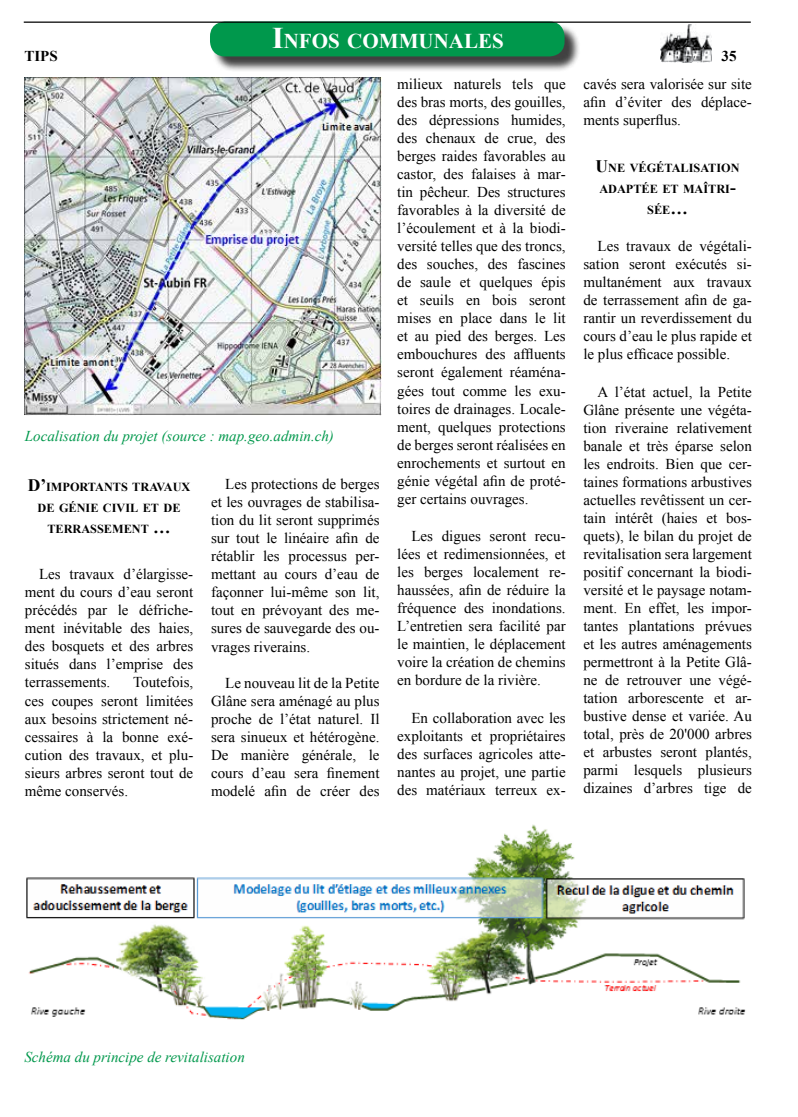
<style>
.page{position:relative;width:798px;height:1117px;background:#fff}
.page>*{position:absolute;margin:0;border:0;box-sizing:border-box;transform-origin:0 0}
.t1{font:700 21px "Times New Roman";color:#fff}
.t2{font:15px/18px "Times New Roman";color:#000;text-align:justify}
.t3{font:italic 15px "Times New Roman";color:#00984c}
.t4{font:700 15px "Times New Roman";color:#000}
.t5{font:700 12.25px/21px "Times New Roman";color:#000;text-align:center}
.s1{font-size:30px}
.s2{font-size:17.5px}
</style>
<div class="page">
<div style="left:212px;top:23px;width:368px;height:49px;background:#000;opacity:.75"></div>
<div style="left:210px;top:22px;width:354px;height:34px;background:#00984c;border-radius:15px"></div>
<img style="left:660px;top:24px;width:51px;height:38px">
<hr style="left:24px;top:22px;width:726px;height:1px;background:#000">
<img style="left:25px;top:78px;width:356px;height:338px">
<img style="left:26px;top:824px;width:720px;height:196px">
<h1 class="t1" style="left:272px;top:26px;width:231px"><span class="s1">I</span>NFOS COMMUNALES</h1>
<p class="t4" style="left:24px;top:46px;width:35px">TIPS</p>
<p class="t4" style="left:721px;top:45px;width:16px">35</p>
<p class="t3" style="left:25px;top:425px;width:310px">Localisation du projet (source : map.geo.admin.ch)</p>
<p class="t5" style="left:28px;top:476px;width:164px"><span class="s2">D’</span>IMPORTANTS TRAVAUX<br>DE GÉNIE CIVIL ET DE<br>TERRASSEMENT <span class="s2">…</span></p>
<p class="t2" style="left:25px;top:565px;width:170px;text-indent:14px">Les travaux d’élargisse&shy;ment du cours d’eau seront précédés par le défriche&shy;ment inévitable des haies, des bosquets et des arbres situés dans l’emprise des terrassements.</p>
<p class="t2" style="left:25px;top:673px;width:170px;text-indent:108px">Toutefois, ces coupes seront limitées aux besoins strictement né&shy;cessaires à la bonne exé&shy;cution des travaux, et plu&shy;sieurs arbres seront tout de même conservés.</p>
<p class="t2" style="left:211px;top:475px;width:170px;text-indent:14px">Les protections de berges et les ouvrages de stabilisa&shy;tion du lit seront supprimés sur tout le linéaire afin de rétablir les processus per&shy;mettant au cours d’eau de façonner lui-même son lit, tout en prévoyant des me&shy;sures de sauvegarde des ou&shy;vrages riverains.</p>
<p class="t2" style="left:211px;top:673px;width:170px;text-indent:14px">Le nouveau lit de la Petite Glâne sera aménagé au plus proche de l’état naturel. Il sera sinueux et hétérogène.<br>De manière générale, le cours d’eau sera finement modelé afin de créer des</p>
<p class="t2" style="left:397px;top:75px;width:170px">milieux naturels tels que des bras morts, des gouilles, des dépressions humides, des chenaux de crue, des berges raides favorables au castor, des falaises à mar&shy;tin pêcheur. Des structures favorables à la diversité de l’écoulement et à la biodi&shy;versité telles que des troncs, des souches, des fascines de saule et quelques épis et seuils en bois seront mises en place dans le lit et au pied des berges. Les embouchures des affluents seront également réaména&shy;gées tout comme les exu&shy;toires de drainages. Locale&shy;ment, quelques protections de berges seront réalisées en enrochements et surtout en génie végétal afin de proté&shy;ger certains ouvrages.</p>
<p class="t2" style="left:397px;top:526px;width:170px;text-indent:14px">Les digues seront recu&shy;lées et redimensionnées, et les berges localement re&shy;haussées, afin de réduire la fréquence des inondations.<br>L’entretien sera facilité par le maintien, le déplacement voire la création de chemins en bordure de la rivière.</p>
<p class="t2" style="left:397px;top:708px;width:170px;text-indent:14px">En collaboration avec les exploitants et propriétaires des surfaces agricoles atte&shy;nantes au projet, une partie des matériaux terreux ex-</p>
<p class="t2" style="left:583px;top:75px;width:170px">cavés sera valorisée sur site afin d’éviter des déplace&shy;ments superflus.</p>
<p class="t5" style="left:595px;top:157px;width:145px"><span class="s2">U</span>NE VÉGÉTALISATION<br>ADAPTÉE ET MAÎTRI<span class="s2">-<br></span>SÉE<span class="s2">…</span></p>
<p class="t2" style="left:583px;top:237px;width:170px;text-indent:14px">Les travaux de végétali&shy;sation seront exécutés si&shy;multanément aux travaux de terrassement afin de ga&shy;rantir un reverdissement du cours d’eau le plus rapide et le plus efficace possible.</p>
<p class="t2" style="left:583px;top:382px;width:170px;text-indent:14px">A l’état actuel, la Petite Glâne présente une végéta&shy;tion riveraine relativement banale et très éparse selon les endroits. Bien que cer&shy;taines formations arbustives actuelles revêtissent un cer&shy;tain intérêt (haies et bos&shy;quets), le bilan du projet de revitalisation sera largement positif concernant la biodi&shy;versité et le paysage notam&shy;ment. En effet, les impor&shy;tantes plantations prévues et les autres aménagements permettront à la Petite Glâ&shy;ne de retrouver une végé&shy;tation arborescente et ar&shy;bustive dense et variée. Au total, près de 20'000 arbres et arbustes seront plantés, parmi lesquels plusieurs dizaines d’arbres tige de</p>
<p class="t3" style="left:24px;top:1046px;width:222px">Schéma du principe de revitalisation</p>
</div>
